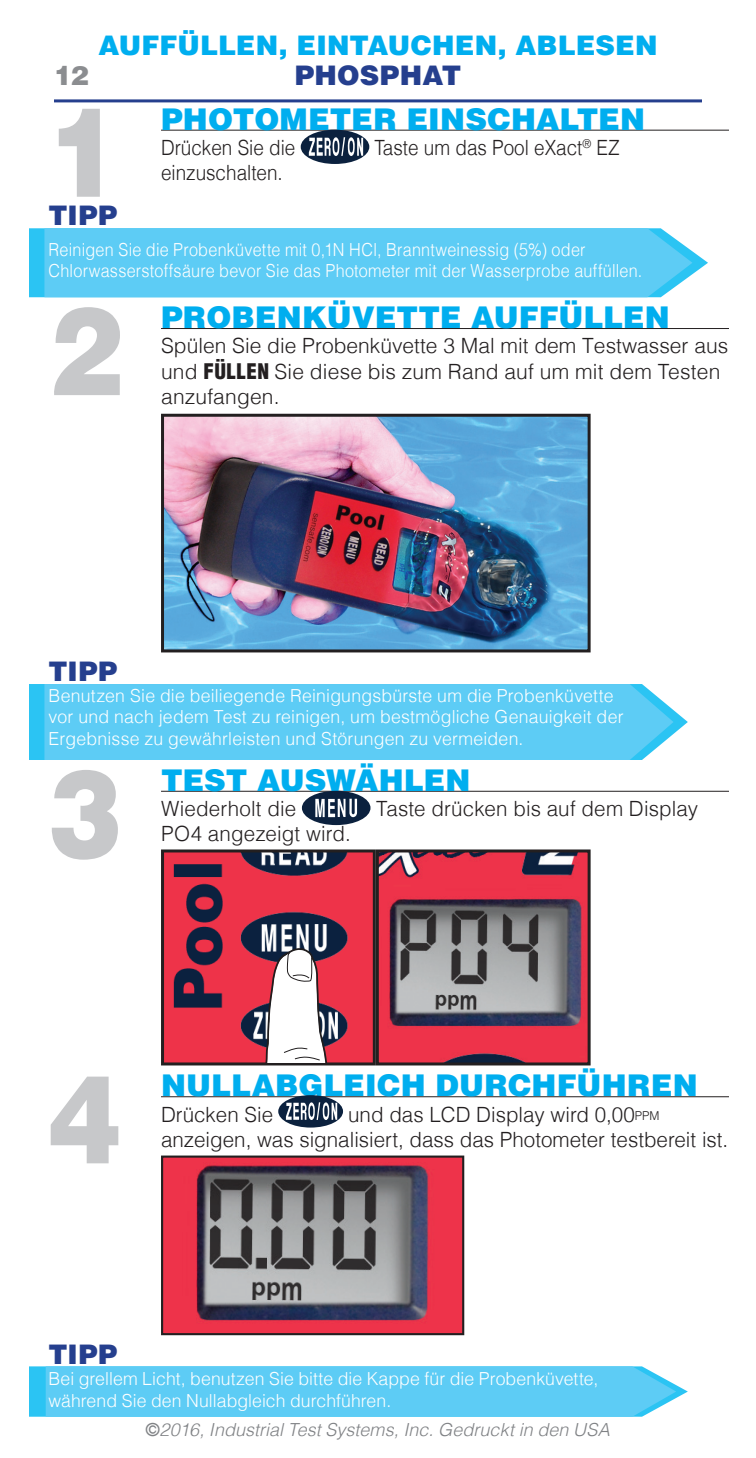
<style>
.page{position:relative;width:756px;height:1458px;background:#fff}
.page>*{position:absolute;margin:0;border:0;box-sizing:border-box;transform-origin:0 0}
.t1{font:900 123px "Helvetica LT";color:#c7c8ca;scale:.9 1}
.t2{font:900 30px "Helvetica LT";letter-spacing:.005em;color:#00aeef}
.t3{font:900 27px "Helvetica LT";letter-spacing:.01em;color:#00aeef}
.t4{font:900 27px "Helvetica LT";letter-spacing:.01em;color:#253f8e}
.t5{font:900 27px "Helvetica LT";color:#8b8d90}
.t6{font:300 21px/25.2px "Helvetica LT";color:#231f20}
.t7{font:300 21px "Helvetica LT";color:#231f20;scale:.9 1}
.t8{font:300 18px/21.6px "Helvetica LT";letter-spacing:.01em;color:#fff}
.t9{font:300 18px/21.6px "Helvetica LT";letter-spacing:.01em;color:#fff;scale:.9 1}
.t10{font:italic 300 18px "Helvetica LT";letter-spacing:.005em;color:#808285}
.s1{font-weight:900;font-stretch:condensed}
.s2{font-size:12.3px}
.s3{font-weight:400;font-style:normal}
</style>
<div class="page">
<hr style="left:54px;top:99px;width:648px;height:3px;background:#253f8e">
<hr style="left:161px;top:130px;width:568px;height:1px;background:#231f20">
<svg style="left:301px;top:130px;width:68px;height:34px"></svg>
<hr style="left:161px;top:791px;width:568px;height:1px;background:#231f20">
<svg style="left:302px;top:791px;width:69px;height:34px"></svg>
<svg style="left:161px;top:849px;width:215px;height:216px;background:#b2344a"></svg>
<img style="left:380px;top:853px;width:207px;height:208px">
<div style="left:376px;top:849px;width:215px;height:216px;border:3px solid #231f20"></div>
<svg style="left:236px;top:936px;width:107px;height:126px"></svg>
<hr style="left:161px;top:1096px;width:568px;height:1px;background:#231f20">
<svg style="left:278px;top:1095px;width:65px;height:33px"></svg>
<img style="left:164px;top:1159px;width:297px;height:173px">
<div style="left:161px;top:1156px;width:303px;height:179px;border:2px solid #231f20"></div>
<svg style="left:29px;top:1366px;width:659px;height:51px;background:#61cdf5"></svg>
<svg style="left:29px;top:228px;width:679px;height:69px;fill:#2bc4f3"></svg>
<div style="left:44px;top:228px;width:648px;height:69px;background:#5dccf5"></div>
<hr style="left:161px;top:328px;width:568px;height:1px;background:#231f20">
<img style="left:165px;top:418px;width:422px;height:230px">
<div style="left:161px;top:414px;width:430px;height:238px;border:3px solid #231f20"></div>
<svg style="left:29px;top:684px;width:659px;height:76px;fill:#2bc4f3"></svg>
<div style="left:44px;top:684px;width:630px;height:76px;background:#5dccf5"></div>
<h3 class="t5" style="left:54px;top:57px;width:36px">12</h3>
<h3 class="t3" style="left:98px;top:27px;width:561px">AUFFÜLLEN, EINTAUCHEN, ABLESEN</h3>
<h3 class="t4" style="left:295px;top:57px;width:168px">PHOSPHAT</h3>
<h1 class="t1" style="left:48px;top:72px;width:84px">1</h1>
<h2 class="t2" style="left:161px;top:99px;width:486px">PHOTOMETER EINSCHALTEN</h2>
<p class="t7" style="left:161px;top:134px;width:151px">Drücken Sie die</p>
<p class="t7" style="left:375px;top:134px;width:274px">Taste um das Pool eXact<sup>®</sup> EZ</p>
<p class="t7" style="left:161px;top:160px;width:137px">einzuschalten.</p>
<h3 class="t4" style="left:48px;top:198px;width:70px">TIPP</h3>
<p class="t9" style="left:48px;top:238px;width:661px">Reinigen Sie die Probenküvette mit 0,1N HCl, Branntweinessig (5%) oder<br>Chlorwasserstoffsäure bevor Sie das Photometer mit der Wasserprobe auffüllen.</p>
<h1 class="t1" style="left:48px;top:271px;width:84px">2</h1>
<h2 class="t2" style="left:161px;top:298px;width:510px">PROBENKÜVETTE AUFFÜLLEN</h2>
<p class="t6" style="left:161px;top:333px;width:569px">Spülen Sie die Probenküvette 3 Mal mit dem Testwasser aus und <span class="s1">FÜLLEN</span> Sie diese bis zum Rand auf um mit dem Testen</p>
<p class="t6" style="left:161px;top:384px;width:120px">anzufangen.</p>
<h3 class="t4" style="left:48px;top:654px;width:70px">TIPP</h3>
<p class="t8" style="left:48px;top:684px;width:577px">Benutzen Sie die beiliegende Reinigungsbürste um die Probenküvette vor und nach jedem Test zu reinigen, um bestmögliche Genauigkeit der<br>Ergebnisse zu gewährleisten und Störungen zu vermeiden.</p>
<h1 class="t1" style="left:48px;top:733px;width:84px">3</h1>
<h2 class="t2" style="left:161px;top:761px;width:311px">TEST AUSWÄHLEN</h2>
<p class="t6" style="left:161px;top:796px;width:137px">Wiederholt die</p>
<p class="t6" style="left:376px;top:796px;width:324px">Taste drücken bis auf dem Display</p>
<p class="t6" style="left:161px;top:821px;width:191px">PO4 angezeigt wird.</p>
<h1 class="t1" style="left:48px;top:1039px;width:84px">4</h1>
<h2 class="t2" style="left:161px;top:1066px;width:538px">NULLABGLEICH DURCHFÜHREN</h2>
<p class="t6" style="left:161px;top:1101px;width:114px">Drücken Sie</p>
<p class="t6" style="left:348px;top:1101px;width:313px">und das LCD Display wird 0,00<span class="s2">PPM</span></p>
<p class="t6" style="left:161px;top:1127px;width:569px">anzeigen, was signalisiert, dass das Photometer testbereit ist.</p>
<h3 class="t4" style="left:48px;top:1337px;width:70px">TIPP</h3>
<p class="t8" style="left:48px;top:1368px;width:551px">Bei grellem Licht, benutzen Sie bitte die Kappe für die Probenküvette, während Sie den Nullabgleich durchführen.</p>
<p class="t10" style="left:146px;top:1418px;width:465px"><span class="s3">©</span>2016, Industrial Test Systems, Inc. Gedruckt in den USA</p>
</div>
